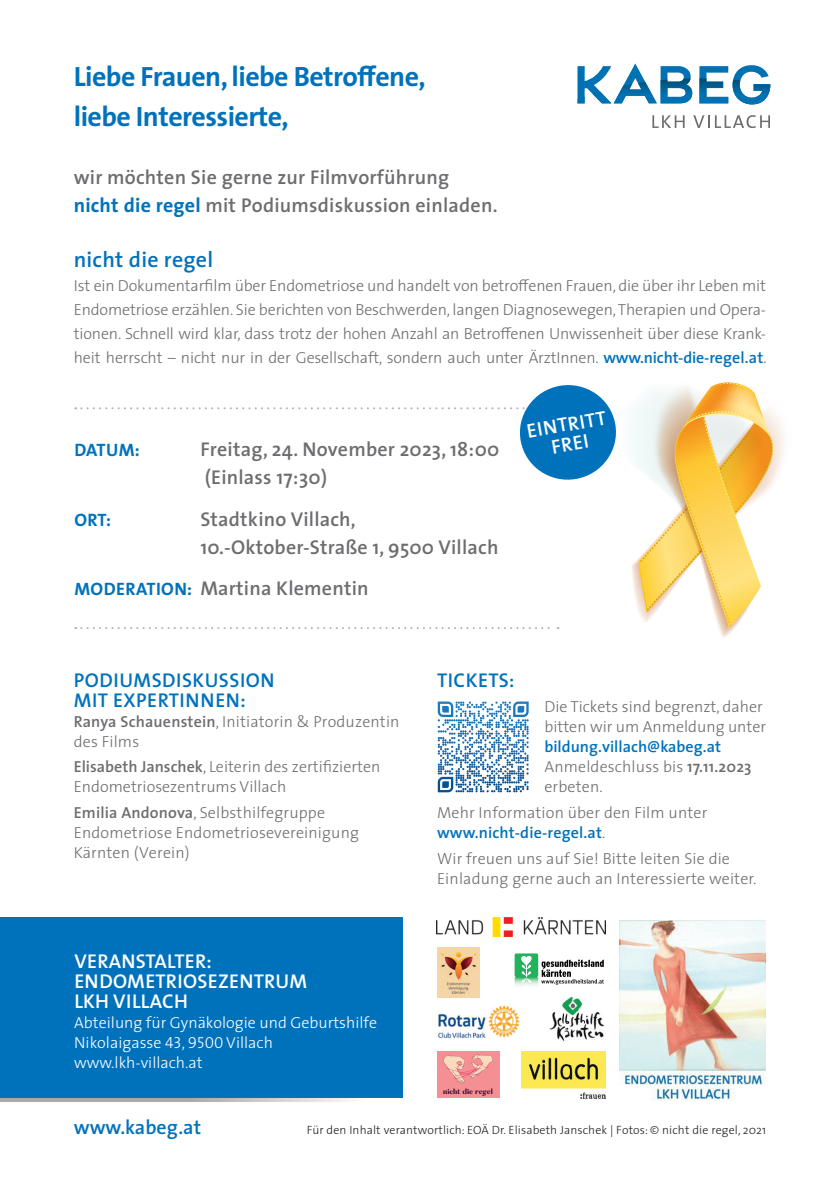
<style>
.page{position:relative;width:840px;height:1191px;background:#fff}
.page>*{position:absolute;margin:0;border:0;box-sizing:border-box;transform-origin:0 0}
.t1{font:700 28px/40px "The Sans";letter-spacing:-.02em;color:#0072bc}
.t2{font:600 22px "The Sans";letter-spacing:.01em;color:#0072bc}
.t3{font:600 20px/28px "The Sans";letter-spacing:.01em;color:#6c6d70}
.t4{font:600 20px/20px "The Sans";letter-spacing:.015em;color:#fff}
.t5{font:600 20px/20px "The Sans";letter-spacing:.025em;color:#0072bc}
.t6{font:600 20px "The Sans";color:#0072bc}
.t7{font:700 18px "The Sans";letter-spacing:.005em;color:#0072bc}
.t8{font:300 16px/20px "The Sans";letter-spacing:.01em;color:#6c6d70}
.t9{font:300 16px/20px "The Sans";color:#fff}
.t10{font:300 12px "The Sans";letter-spacing:.01em;color:#231f20}
.t11{font:800 7.4px "Butler";color:#35052d}
.s1{font-weight:700;color:#0072bc}
.s2{font-weight:600;color:#0072bc}
.s3{font-weight:700;font-size:18px;color:#0072bc}
.s4{font-weight:600}
.s5{font-family:"The Sans Light Caps";font-weight:400}
</style>
<div class="page">
<svg style="left:577px;top:63px;width:193px;height:41px"></svg>
<svg style="left:652px;top:115px;width:32px;height:13px"></svg>
<svg style="left:693px;top:115px;width:76px;height:13px"></svg>
<div style="left:0;top:917px;width:403px;height:180px;background:#0072bc"></div>
<svg style="left:0;top:1097px;width:367px;height:4px"></svg>
<img style="left:436px;top:917px;width:169px;height:19px">
<img style="left:521px;top:1051px;width:84px;height:48px">
<img style="left:438px;top:1005px;width:82px;height:33px">
<img style="left:437px;top:948px;width:41px;height:49px">
<img style="left:619px;top:920px;width:146px;height:181px">
<div style="left:437px;top:1051px;width:62px;height:46px;background:#f48f93"></div>
<svg style="left:443px;top:1054px;width:50px;height:29px"></svg>
<svg style="left:437px;top:701px;width:91px;height:91px"></svg>
<svg style="left:75px;top:382px;width:709px;height:256px"></svg>
<img style="left:549px;top:996px;width:56px;height:45px">
<div style="left:514px;top:953px;width:24px;height:24px;background:#22b25e;border-radius:2px"></div>
<svg style="left:514px;top:956px;width:89px;height:30px"></svg>
<h1 class="t1" style="left:74px;top:56px;width:353px">Liebe Frauen, liebe Betroffene, liebe Interessierte,</h1>
<p class="t3" style="left:74px;top:163px;width:425px">wir möchten Sie gerne zur Filmvorführung <span class="s1">nicht die regel</span> mit Podiumsdiskussion einladen.</p>
<h2 class="t2" style="left:74px;top:241px;width:141px">nicht die regel</h2>
<p class="t8" style="left:74px;top:273px;width:694px;line-height:24px;text-align:justify">Ist ein Dokumentarfilm über Endometriose und handelt von betroffenen Frauen, die über ihr Leben mit Endometriose erzählen. Sie berichten von Beschwerden, langen Diagnosewegen, Therapien und Opera&shy;tionen. Schnell wird klar, dass trotz der hohen Anzahl an Betroffenen Unwissenheit über diese Krank&shy;heit herrscht – nicht nur in der Gesellschaft, sondern auch unter ÄrztInnen. <span class="s2">www.nicht-die-regel.at</span>.</p>
<p class="t7" style="left:74px;top:435px;width:67px">DATUM:</p>
<p class="t3" style="left:200px;top:435px;width:300px">Freitag, 24. November 2023, 18:00 (Einlass 17:30)</p>
<p class="t7" style="left:74px;top:504px;width:38px">ORT:</p>
<p class="t3" style="left:200px;top:504px;width:299px">Stadtkino Villach,<br>10.-Oktober-Straße 1, 9500 Villach</p>
<p class="t3" style="left:74px;top:574px;width:295px"><span class="s3">MODERATION:</span> Martina Klementin</p>
<p class="t4" style="left:525px;top:421px;width:82px;text-align:center;rotate:-10deg">EINTRITT<br>FREI</p>
<p class="t5" style="left:74px;top:669px;width:202px">PODIUMSDISKUSSION<br>MIT EXPERTINNEN:</p>
<p class="t8" style="left:74px;top:710px;width:327px"><span class="s4">Ranya Schauenstein</span>, Initiatorin &amp; Produzentin des Films</p>
<p class="t8" style="left:74px;top:756px;width:308px"><span class="s4">Elisabeth Janschek</span>, Leiterin des zertifizierten<br>Endometriosezentrums Villach</p>
<p class="t8" style="left:74px;top:802px;width:286px"><span class="s4">Emilia Andonova</span>, Selbsthilfegruppe<br>Endometriose Endometriosevereinigung<br>Kärnten (Verein)</p>
<p class="t4" style="left:74px;top:951px;width:234px">VERANSTALTER:<br>ENDOMETRIOSEZENTRUM<br>LKH VILLACH</p>
<p class="t9" style="left:74px;top:1012px;width:304px">Abteilung für Gynäkologie und Geburtshilfe<br>Nikolaigasse <span class="s5">43</span>, <span class="s5">9500</span> Villach www.lkh-villach.at</p>
<p class="t5" style="left:437px;top:669px;width:79px">TICKETS:</p>
<p class="t8" style="left:544px;top:696px;width:223px">Die Tickets sind begrenzt, daher bitten wir um Anmeldung unter</p>
<p class="t8" style="left:544px;top:736px;width:208px"><span class="s2">bildung.villach@kabeg.at<br></span>Anmeldeschluss bis <span class="s4">17.11.2023 </span>erbeten.</p>
<p class="t8" style="left:437px;top:802px;width:272px">Mehr Information über den Film unter <span class="s2">www.nicht-die-regel.at</span>.</p>
<p class="t8" style="left:437px;top:847px;width:321px">Wir freuen uns auf Sie! Bitte leiten Sie die<br>Einladung gerne auch an Interessierte weiter.</p>
<p class="t11" style="left:443px;top:1087px;width:51px">nicht die regel</p>
<p class="t6" style="left:74px;top:1110px;width:129px">www.kabeg.at</p>
<p class="t10" style="left:306px;top:1120px;width:461px">Für den Inhalt verantwortlich: EOÄ Dr. Elisabeth Janschek | Fotos: © nicht die regel, 2021</p>
</div>
